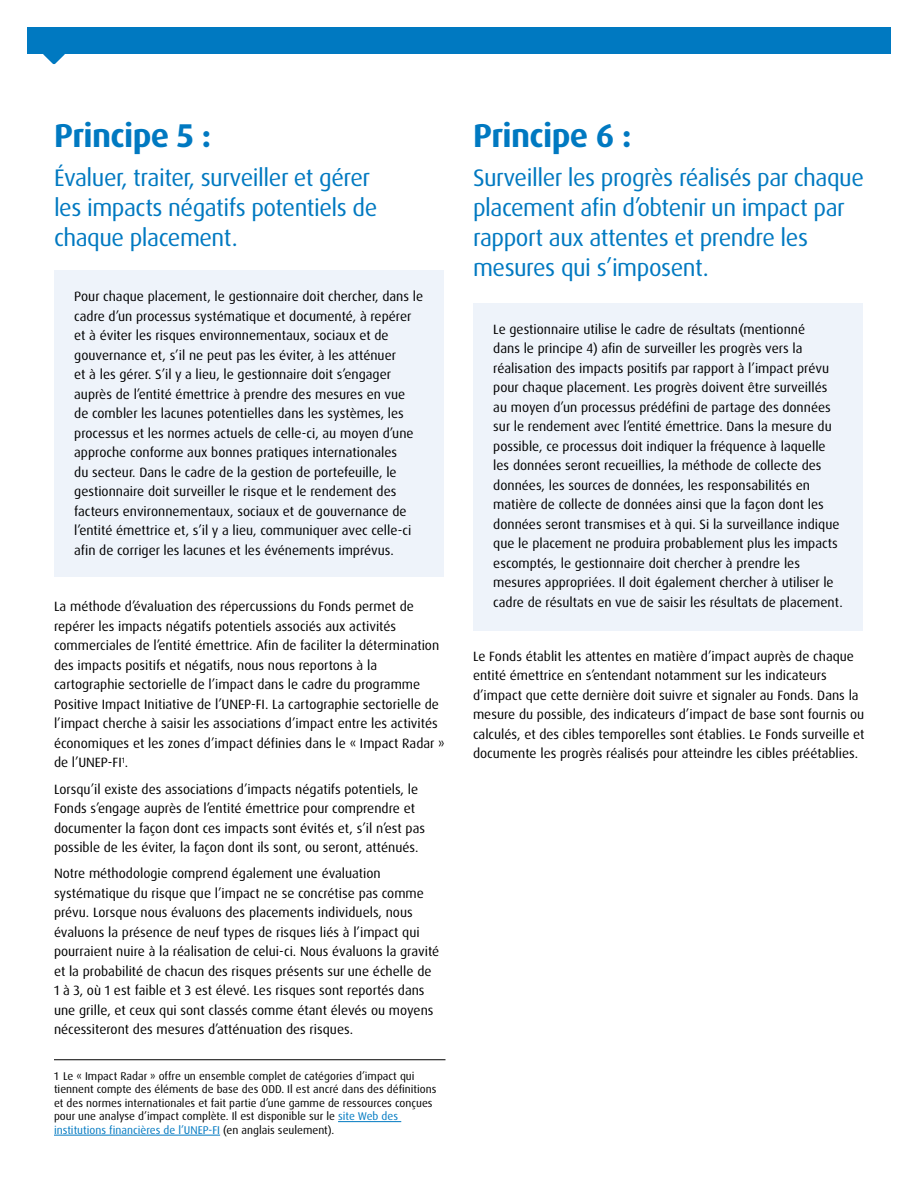
<style>
.page{position:relative;width:918px;height:1188px;background:#fff}
.page>*{position:absolute;margin:0;border:0;box-sizing:border-box;transform-origin:0 0}
.H2_Section_Headline{font:700 33px "Dax Pro";letter-spacing:-.02em;color:#0079c1}
.H2_Section_Sub-head{font:24px/30px "Dax Pro";letter-spacing:-.02em;color:#0079c1}
.Body_Copy{font:13.5px/19.5px "Dax OT";color:#000}
.Footnotes{font:11.25px/13.5px "Dax Pro";color:#000}
.s1{color:#0079c1}
</style>
<div class="page">
<div style="left:27px;top:27px;width:864px;height:27px;background:#0079c1"></div>
<svg style="left:43px;top:54px;width:22px;height:10px"></svg>
<div style="left:473px;top:303px;width:390px;height:327px;background:#eef3fa"></div>
<hr style="left:54px;top:1059px;width:392px;height:1px;background:#000">
<hr style="left:338px;top:1121px;width:63px;height:1px;background:#0079c1">
<hr style="left:54px;top:1135px;width:166px;height:1px;background:#0079c1">
<div style="left:54px;top:270px;width:390px;height:307px;background:#eef3fa"></div>
<h2 class="H2_Section_Headline" style="left:54px;top:115px;width:159px">Principe 5 :</h2>
<h2 class="H2_Section_Sub-head" style="left:54px;top:163px;width:325px">Évaluer, traiter, surveiller et gérer les impacts négatifs potentiels de chaque placement.</h2>
<p class="Body_Copy" style="left:74px;top:287px;width:350px">Pour chaque placement, le gestionnaire doit chercher, dans le cadre d’un processus systématique et documenté, à repérer et à éviter les risques environnementaux, sociaux et de gouvernance et, s’il ne peut pas les éviter, à les atténuer<br>et à les gérer. S’il y a lieu, le gestionnaire doit s’engager auprès de l’entité émettrice à prendre des mesures en vue<br>de combler les lacunes potentielles dans les systèmes, les processus et les normes actuels de celle-ci, au moyen d’une approche conforme aux bonnes pratiques internationales<br>du secteur. Dans le cadre de la gestion de portefeuille, le gestionnaire doit surveiller le risque et le rendement des facteurs environnementaux, sociaux et de gouvernance de l’entité émettrice et, s’il y a lieu, communiquer avec celle-ci afin de corriger les lacunes et les événements imprévus.</p>
<p class="Body_Copy" style="left:54px;top:597px;width:392px">La méthode d’évaluation des répercussions du Fonds permet de repérer les impacts négatifs potentiels associés aux activités commerciales de l’entité émettrice. Afin de faciliter la détermination des impacts positifs et négatifs, nous nous reportons à la cartographie sectorielle de l’impact dans le cadre du programme Positive Impact Initiative de l’UNEP-FI. La cartographie sectorielle de l’impact cherche à saisir les associations d’impact entre les activités économiques et les zones d’impact définies dans le « Impact Radar » de l’UNEP-FI<sup>1</sup>.</p>
<p class="Body_Copy" style="left:54px;top:779px;width:373px">Lorsqu’il existe des associations d’impacts négatifs potentiels, le Fonds s’engage auprès de l’entité émettrice pour comprendre et documenter la façon dont ces impacts sont évités et, s’il n’est pas possible de les éviter, la façon dont ils sont, ou seront, atténués.</p>
<p class="Body_Copy" style="left:54px;top:864px;width:387px">Notre méthodologie comprend également une évaluation systématique du risque que l’impact ne se concrétise pas comme prévu. Lorsque nous évaluons des placements individuels, nous évaluons la présence de neuf types de risques liés à l’impact qui pourraient nuire à la réalisation de celui-ci. Nous évaluons la gravité et la probabilité de chacun des risques présents sur une échelle de 1 à 3, où 1 est faible et 3 est élevé. Les risques sont reportés dans une grille, et ceux qui sont classés comme étant élevés ou moyens nécessiteront des mesures d’atténuation des risques.</p>
<p class="Footnotes" style="left:54px;top:1069px;width:384px">1 Le « Impact Radar » offre un ensemble complet de catégories d’impact qui tiennent compte des éléments de base des ODD. Il est ancré dans des définitions et des normes internationales et fait partie d’une gamme de ressources conçues pour une analyse d’impact complète. Il est disponible sur le <span class="s1">site Web des institutions financières de l’UNEP-FI</span> (en anglais seulement).</p>
<h2 class="H2_Section_Headline" style="left:473px;top:115px;width:160px">Principe 6 :</h2>
<h2 class="H2_Section_Sub-head" style="left:473px;top:163px;width:392px">Surveiller les progrès réalisés par chaque placement afin d’obtenir un impact par rapport aux attentes et prendre les mesures qui s’imposent.</h2>
<p class="Body_Copy" style="left:493px;top:319px;width:351px">Le gestionnaire utilise le cadre de résultats (mentionné<br>dans le principe 4) afin de surveiller les progrès vers la réalisation des impacts positifs par rapport à l’impact prévu pour chaque placement. Les progrès doivent être surveillés au moyen d’un processus prédéfini de partage des données sur le rendement avec l’entité émettrice. Dans la mesure du possible, ce processus doit indiquer la fréquence à laquelle les données seront recueillies, la méthode de collecte des données, les sources de données, les responsabilités en matière de collecte de données ainsi que la façon dont les données seront transmises et à qui. Si la surveillance indique que le placement ne produira probablement plus les impacts escomptés, le gestionnaire doit chercher à prendre les mesures appropriées. Il doit également chercher à utiliser le cadre de résultats en vue de saisir les résultats de placement.</p>
<p class="Body_Copy" style="left:473px;top:647px;width:393px">Le Fonds établit les attentes en matière d’impact auprès de chaque entité émettrice en s’entendant notamment sur les indicateurs d’impact que cette dernière doit suivre et signaler au Fonds. Dans la mesure du possible, des indicateurs d’impact de base sont fournis ou calculés, et des cibles temporelles sont établies. Le Fonds surveille et documente les progrès réalisés pour atteindre les cibles préétablies.</p>
</div>
